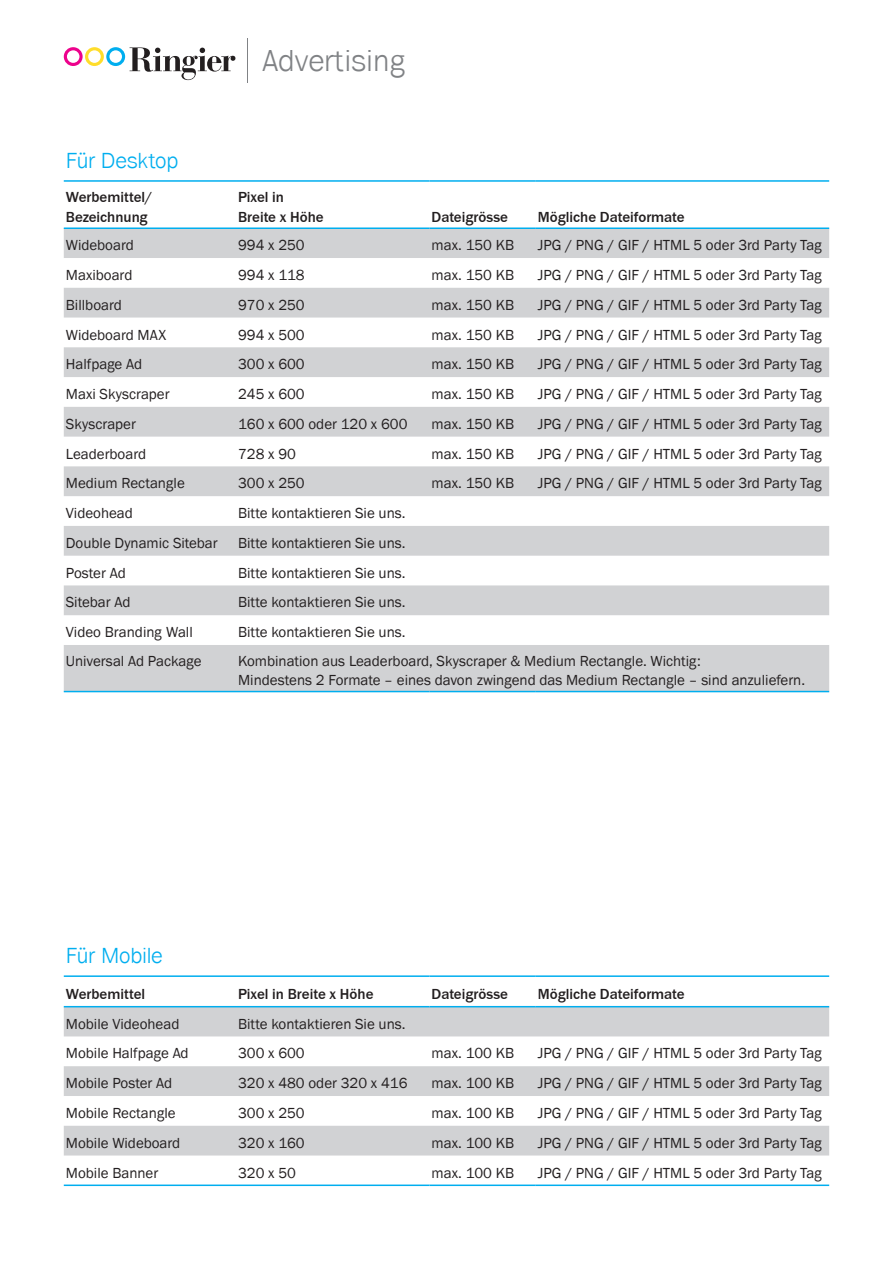
<style>
.page{position:relative;width:893px;height:1263px;background:#fff}
.page>*{position:absolute;margin:0;border:0;box-sizing:border-box;transform-origin:0 0}
.t1{font:300 31.2px "Ringier";color:#808285}
.t2{font:300 22.5px "Ringier";letter-spacing:-.01em;color:#00aeef}
.t3{font:15px/19.5px "Ringier";color:#231f20}
.t4{font:700 15px/19.5px "Ringier";color:#231f20}
</style>
<div class="page">
<svg style="left:64px;top:47px;width:171px;height:33px"></svg>
<hr style="left:248px;top:38px;width:1px;height:45px;background:#808285">
<svg style="left:64px;top:229px;width:765px;height:462px;fill:#d1d2d4"></svg>
<hr style="left:64px;top:227px;width:172px;height:2px;background:#00aeef">
<hr style="left:236px;top:227px;width:193px;height:2px;background:#00aeef">
<hr style="left:429px;top:227px;width:107px;height:2px;background:#00aeef">
<hr style="left:536px;top:227px;width:293px;height:2px;background:#00aeef">
<hr style="left:64px;top:691px;width:172px;height:1px;background:#00aeef">
<hr style="left:236px;top:691px;width:193px;height:1px;background:#00aeef">
<hr style="left:429px;top:691px;width:107px;height:1px;background:#00aeef">
<hr style="left:536px;top:691px;width:293px;height:1px;background:#00aeef">
<hr style="left:64px;top:180px;width:172px;height:2px;background:#00aeef">
<hr style="left:236px;top:180px;width:193px;height:2px;background:#00aeef">
<hr style="left:429px;top:180px;width:107px;height:2px;background:#00aeef">
<hr style="left:536px;top:180px;width:293px;height:2px;background:#00aeef">
<svg style="left:64px;top:1007px;width:765px;height:148px;fill:#d1d2d4"></svg>
<hr style="left:64px;top:1006px;width:172px;height:1px;background:#00aeef">
<hr style="left:236px;top:1006px;width:193px;height:1px;background:#00aeef">
<hr style="left:429px;top:1006px;width:107px;height:1px;background:#00aeef">
<hr style="left:536px;top:1006px;width:293px;height:1px;background:#00aeef">
<hr style="left:64px;top:1184px;width:172px;height:2px;background:#00aeef">
<hr style="left:236px;top:1184px;width:193px;height:2px;background:#00aeef">
<hr style="left:429px;top:1184px;width:107px;height:2px;background:#00aeef">
<hr style="left:536px;top:1184px;width:293px;height:2px;background:#00aeef">
<hr style="left:64px;top:975px;width:172px;height:2px;background:#00aeef">
<hr style="left:236px;top:975px;width:193px;height:2px;background:#00aeef">
<hr style="left:429px;top:975px;width:107px;height:2px;background:#00aeef">
<hr style="left:536px;top:975px;width:293px;height:2px;background:#00aeef">
<h1 class="t1" style="left:262px;top:41px;width:145px">Advertising</h1>
<h2 class="t2" style="left:66px;top:147px;width:114px">Für Desktop</h2>
<p class="t4" style="left:66px;top:187px;width:88px">Werbemittel/<br>Bezeichnung</p>
<p class="t4" style="left:238px;top:187px;width:87px">Pixel in<br>Breite x Höhe</p>
<p class="t4" style="left:432px;top:207px;width:78px">Dateigrösse</p>
<p class="t4" style="left:538px;top:207px;width:148px">Mögliche Dateiformate</p>
<p class="t3" style="left:66px;top:235px;width:69px">Wideboard</p>
<p class="t3" style="left:238px;top:235px;width:68px">994 x 250</p>
<p class="t3" style="left:432px;top:235px;width:84px">max. 150 KB</p>
<p class="t3" style="left:538px;top:235px;width:286px">JPG / PNG / GIF / HTML 5 oder 3rd Party Tag</p>
<p class="t3" style="left:66px;top:265px;width:68px">Maxiboard</p>
<p class="t3" style="left:238px;top:265px;width:68px">994 x 118</p>
<p class="t3" style="left:432px;top:265px;width:84px">max. 150 KB</p>
<p class="t3" style="left:538px;top:265px;width:286px">JPG / PNG / GIF / HTML 5 oder 3rd Party Tag</p>
<p class="t3" style="left:66px;top:295px;width:58px">Billboard</p>
<p class="t3" style="left:238px;top:295px;width:68px">970 x 250</p>
<p class="t3" style="left:432px;top:295px;width:84px">max. 150 KB</p>
<p class="t3" style="left:538px;top:295px;width:286px">JPG / PNG / GIF / HTML 5 oder 3rd Party Tag</p>
<p class="t3" style="left:66px;top:325px;width:102px">Wideboard MAX</p>
<p class="t3" style="left:238px;top:325px;width:68px">994 x 500</p>
<p class="t3" style="left:432px;top:325px;width:84px">max. 150 KB</p>
<p class="t3" style="left:538px;top:325px;width:286px">JPG / PNG / GIF / HTML 5 oder 3rd Party Tag</p>
<p class="t3" style="left:66px;top:354px;width:78px">Halfpage Ad</p>
<p class="t3" style="left:238px;top:354px;width:68px">300 x 600</p>
<p class="t3" style="left:432px;top:354px;width:84px">max. 150 KB</p>
<p class="t3" style="left:538px;top:354px;width:286px">JPG / PNG / GIF / HTML 5 oder 3rd Party Tag</p>
<p class="t3" style="left:66px;top:384px;width:105px">Maxi Skyscraper</p>
<p class="t3" style="left:238px;top:384px;width:68px">245 x 600</p>
<p class="t3" style="left:432px;top:384px;width:84px">max. 150 KB</p>
<p class="t3" style="left:538px;top:384px;width:286px">JPG / PNG / GIF / HTML 5 oder 3rd Party Tag</p>
<p class="t3" style="left:66px;top:414px;width:72px">Skyscraper</p>
<p class="t3" style="left:238px;top:414px;width:171px">160 x 600 oder 120 x 600</p>
<p class="t3" style="left:432px;top:414px;width:84px">max. 150 KB</p>
<p class="t3" style="left:538px;top:414px;width:286px">JPG / PNG / GIF / HTML 5 oder 3rd Party Tag</p>
<p class="t3" style="left:66px;top:444px;width:82px">Leaderboard</p>
<p class="t3" style="left:238px;top:444px;width:59px">728 x 90</p>
<p class="t3" style="left:432px;top:444px;width:84px">max. 150 KB</p>
<p class="t3" style="left:538px;top:444px;width:286px">JPG / PNG / GIF / HTML 5 oder 3rd Party Tag</p>
<p class="t3" style="left:66px;top:473px;width:120px">Medium Rectangle</p>
<p class="t3" style="left:238px;top:473px;width:68px">300 x 250</p>
<p class="t3" style="left:432px;top:473px;width:84px">max. 150 KB</p>
<p class="t3" style="left:538px;top:473px;width:286px">JPG / PNG / GIF / HTML 5 oder 3rd Party Tag</p>
<p class="t3" style="left:66px;top:503px;width:69px">Videohead</p>
<p class="t3" style="left:238px;top:503px;width:169px">Bitte kontaktieren Sie uns.</p>
<p class="t3" style="left:66px;top:533px;width:153px">Double Dynamic Sitebar</p>
<p class="t3" style="left:238px;top:533px;width:169px">Bitte kontaktieren Sie uns.</p>
<p class="t3" style="left:66px;top:563px;width:61px">Poster Ad</p>
<p class="t3" style="left:238px;top:563px;width:169px">Bitte kontaktieren Sie uns.</p>
<p class="t3" style="left:66px;top:592px;width:66px">Sitebar Ad</p>
<p class="t3" style="left:238px;top:592px;width:169px">Bitte kontaktieren Sie uns.</p>
<p class="t3" style="left:66px;top:622px;width:128px">Video Branding Wall</p>
<p class="t3" style="left:238px;top:622px;width:169px">Bitte kontaktieren Sie uns.</p>
<p class="t3" style="left:66px;top:651px;width:137px">Universal Ad Package</p>
<p class="t3" style="left:238px;top:651px;width:568px">Kombination aus Leaderboard, Skyscraper &amp; Medium Rectangle. Wichtig:<br>Mindestens 2 Formate – eines davon zwingend das Medium Rectangle – sind anzuliefern.</p>
<h2 class="t2" style="left:66px;top:942px;width:99px">Für Mobile</h2>
<p class="t4" style="left:66px;top:984px;width:81px">Werbemittel</p>
<p class="t4" style="left:238px;top:984px;width:137px">Pixel in Breite x Höhe</p>
<p class="t4" style="left:432px;top:984px;width:78px">Dateigrösse</p>
<p class="t4" style="left:538px;top:984px;width:148px">Mögliche Dateiformate</p>
<p class="t3" style="left:66px;top:1014px;width:115px">Mobile Videohead</p>
<p class="t3" style="left:238px;top:1014px;width:169px">Bitte kontaktieren Sie uns.</p>
<p class="t3" style="left:66px;top:1043px;width:124px">Mobile Halfpage Ad</p>
<p class="t3" style="left:238px;top:1043px;width:68px">300 x 600</p>
<p class="t3" style="left:432px;top:1043px;width:84px">max. 100 KB</p>
<p class="t3" style="left:538px;top:1043px;width:286px">JPG / PNG / GIF / HTML 5 oder 3rd Party Tag</p>
<p class="t3" style="left:66px;top:1073px;width:108px">Mobile Poster Ad</p>
<p class="t3" style="left:238px;top:1073px;width:171px">320 x 480 oder 320 x 416</p>
<p class="t3" style="left:432px;top:1073px;width:84px">max. 100 KB</p>
<p class="t3" style="left:538px;top:1073px;width:286px">JPG / PNG / GIF / HTML 5 oder 3rd Party Tag</p>
<p class="t3" style="left:66px;top:1103px;width:111px">Mobile Rectangle</p>
<p class="t3" style="left:238px;top:1103px;width:68px">300 x 250</p>
<p class="t3" style="left:432px;top:1103px;width:84px">max. 100 KB</p>
<p class="t3" style="left:538px;top:1103px;width:286px">JPG / PNG / GIF / HTML 5 oder 3rd Party Tag</p>
<p class="t3" style="left:66px;top:1133px;width:116px">Mobile Wideboard</p>
<p class="t3" style="left:238px;top:1133px;width:68px">320 x 160</p>
<p class="t3" style="left:432px;top:1133px;width:84px">max. 100 KB</p>
<p class="t3" style="left:538px;top:1133px;width:286px">JPG / PNG / GIF / HTML 5 oder 3rd Party Tag</p>
<p class="t3" style="left:66px;top:1162px;width:94px">Mobile Banner</p>
<p class="t3" style="left:238px;top:1162px;width:59px">320 x 50</p>
<p class="t3" style="left:432px;top:1162px;width:84px">max. 100 KB</p>
<p class="t3" style="left:538px;top:1162px;width:286px">JPG / PNG / GIF / HTML 5 oder 3rd Party Tag</p>
</div>
